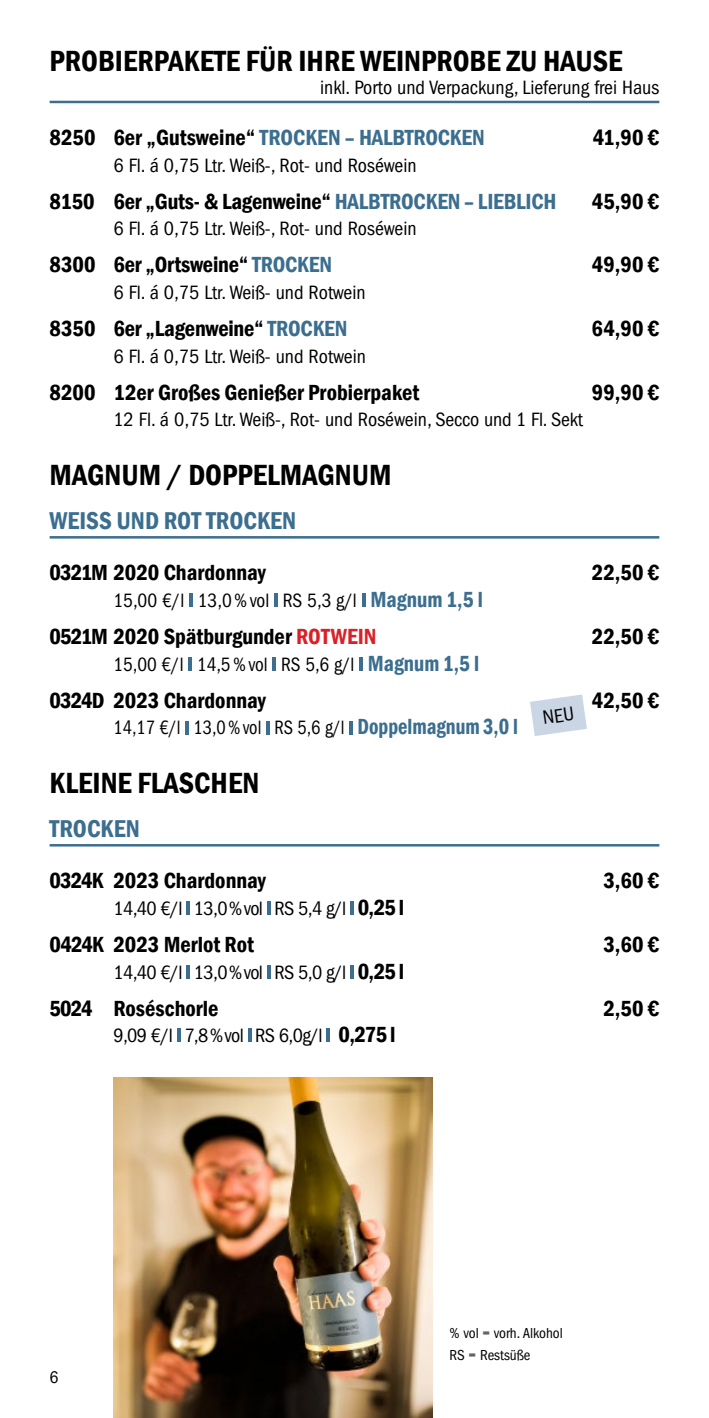
<style>
.page{position:relative;width:709px;height:1418px;background:#fff}
.page>*{position:absolute;margin:0;border:0;box-sizing:border-box;transform-origin:0 0}
.t1{font:600 condensed 30px "Franklin Gothic";color:#000}
.t2{font:600 condensed 25px "Franklin Gothic";color:#3b6e8f}
.t3{font:600 condensed 22.5px "Franklin Gothic";color:#000}
.t4{font:600 condensed 22.5px "Franklin Gothic";color:#3b6e8f}
.t5{font:condensed 20px "Franklin Gothic";color:#000}
.t6{font:condensed 20px "Franklin Gothic";letter-spacing:-.03em;color:#000}
.t7{font:condensed 20px "Franklin Gothic";color:#000;scale:.91 1}
.t8{font:condensed 20px "Franklin Gothic";color:#000;scale:.96 1}
.t9{font:condensed 20px "Franklin Gothic";color:#000;scale:.95 1}
.t10{font:condensed 17.5px "Franklin Gothic";color:#000}
.t11{font:condensed 15px/22.5px "Franklin Gothic";color:#000}
.s1{color:#000}
.s2{color:#3b6e8f}
.s3{font-weight:600;font-size:22.5px;color:#3b6e8f}
.s4{color:#da2128}
.s5{font-weight:600;font-size:22.5px}
</style>
<div class="page">
<hr style="left:50px;top:101px;width:609px;height:2px;background:#3b6e8f">
<hr style="left:50px;top:536px;width:609px;height:2px;background:#3b6e8f">
<hr style="left:50px;top:844px;width:609px;height:2px;background:#3b6e8f">
<hr style="left:189px;top:593px;width:4px;height:14px;background:#3b6e8f">
<hr style="left:274px;top:593px;width:4px;height:14px;background:#3b6e8f">
<hr style="left:362px;top:593px;width:3px;height:14px;background:#3b6e8f">
<hr style="left:188px;top:657px;width:4px;height:13px;background:#3b6e8f">
<hr style="left:272px;top:657px;width:4px;height:13px;background:#3b6e8f">
<hr style="left:359px;top:657px;width:4px;height:13px;background:#3b6e8f">
<hr style="left:185px;top:720px;width:4px;height:14px;background:#3b6e8f">
<hr style="left:266px;top:720px;width:4px;height:14px;background:#3b6e8f">
<hr style="left:349px;top:720px;width:4px;height:14px;background:#3b6e8f">
<hr style="left:186px;top:901px;width:4px;height:13px;background:#3b6e8f">
<hr style="left:267px;top:901px;width:4px;height:13px;background:#3b6e8f">
<hr style="left:350px;top:901px;width:4px;height:13px;background:#3b6e8f">
<hr style="left:186px;top:965px;width:4px;height:13px;background:#3b6e8f">
<hr style="left:267px;top:965px;width:4px;height:13px;background:#3b6e8f">
<hr style="left:350px;top:965px;width:4px;height:13px;background:#3b6e8f">
<hr style="left:177px;top:1028px;width:3px;height:14px;background:#3b6e8f">
<hr style="left:248px;top:1028px;width:3px;height:14px;background:#3b6e8f">
<hr style="left:326px;top:1028px;width:4px;height:14px;background:#3b6e8f">
<img style="left:113px;top:1077px;width:319px;height:340px">
<svg style="left:530px;top:694px;width:57px;height:42px"></svg>
<h1 class="t1" style="left:50px;top:41px;width:574px">PROBIERPAKETE FÜR IHRE WEINPROBE ZU HAUSE</h1>
<p class="t5" style="left:320px;top:76px;width:341px">inkl. Porto und Verpackung, Lieferung frei Haus</p>
<p class="t4" style="left:50px;top:122px;width:436px"><span class="s1">8250 6er „Gutsweine“</span> TROCKEN – HALBTROCKEN</p>
<p class="t3" style="left:592px;top:122px;width:68px">41,90 €</p>
<p class="t5" style="left:113px;top:154px;width:305px">6 Fl. á 0,75 Ltr. Weiß-, Rot- und Roséwein</p>
<p class="t3" style="left:50px;top:186px;width:508px">8150 6er „Guts- &amp; Lagenweine“ <span class="s2">HALBTROCKEN – LIEBLICH</span></p>
<p class="t3" style="left:592px;top:186px;width:69px">45,90 €</p>
<p class="t5" style="left:113px;top:217px;width:305px">6 Fl. á 0,75 Ltr. Weiß-, Rot- und Roséwein</p>
<p class="t3" style="left:50px;top:250px;width:284px">8300 6er „Ortsweine“ <span class="s2">TROCKEN</span></p>
<p class="t3" style="left:592px;top:250px;width:69px">49,90 €</p>
<p class="t5" style="left:113px;top:281px;width:254px">6 Fl. á 0,75 Ltr. Weiß- und Rotwein</p>
<p class="t3" style="left:50px;top:313px;width:299px">8350 6er „Lagenweine“ <span class="s2">TROCKEN</span></p>
<p class="t3" style="left:591px;top:313px;width:69px">64,90 €</p>
<p class="t5" style="left:113px;top:345px;width:254px">6 Fl. á 0,75 Ltr. Weiß- und Rotwein</p>
<p class="t3" style="left:50px;top:377px;width:371px">8200 12er Großes Genießer Probierpaket</p>
<p class="t3" style="left:592px;top:377px;width:69px">99,90 €</p>
<p class="t5" style="left:113px;top:408px;width:471px">12 Fl. á 0,75 Ltr. Weiß-, Rot- und Roséwein, Secco und 1 Fl. Sekt</p>
<h1 class="t1" style="left:50px;top:454px;width:343px">MAGNUM / DOPPELMAGNUM</h1>
<p class="t2" style="left:50px;top:504px;width:248px">WEISS UND ROT TROCKEN</p>
<p class="t3" style="left:50px;top:558px;width:218px">0321M 2020 Chardonnay</p>
<p class="t3" style="left:592px;top:558px;width:69px">22,50 €</p>
<p class="t8" style="left:113px;top:589px;width:386px">15,00 €/l 13,0%vol RS 5,3 g/l <span class="s3">Magnum 1,5 l</span></p>
<p class="t3" style="left:50px;top:621px;width:328px">0521M 2020 Spätburgunder <span class="s4">ROTWEIN</span></p>
<p class="t3" style="left:592px;top:621px;width:69px">22,50 €</p>
<p class="t9" style="left:113px;top:652px;width:386px">15,00 €/l 14,5%vol RS 5,6 g/l <span class="s3">Magnum 1,5 l</span></p>
<p class="t3" style="left:50px;top:685px;width:218px">0324D 2023 Chardonnay</p>
<p class="t3" style="left:592px;top:685px;width:69px">42,50 €</p>
<p class="t7" style="left:113px;top:716px;width:446px">14,17 €/l 13,0%vol RS 5,6 g/l <span class="s3">Doppelmagnum 3,0 l</span></p>
<h1 class="t1" style="left:50px;top:762px;width:211px">KLEINE FLASCHEN</h1>
<p class="t2" style="left:50px;top:812px;width:92px">TROCKEN</p>
<p class="t3" style="left:50px;top:865px;width:218px">0324K 2023 Chardonnay</p>
<p class="t3" style="left:603px;top:865px;width:57px">3,60 €</p>
<p class="t6" style="left:113px;top:897px;width:292px">14,40 €/l 13,0%vol RS 5,4 g/l <span class="s5">0,25 l</span></p>
<p class="t3" style="left:50px;top:929px;width:206px">0424K 2023 Merlot Rot</p>
<p class="t3" style="left:603px;top:929px;width:57px">3,60 €</p>
<p class="t6" style="left:113px;top:960px;width:292px">14,40 €/l 13,0%vol RS 5,0 g/l <span class="s5">0,25 l</span></p>
<p class="t3" style="left:50px;top:993px;width:170px">5024 Roséschorle</p>
<p class="t3" style="left:603px;top:993px;width:57px">2,50 €</p>
<p class="t5" style="left:113px;top:1024px;width:283px">9,09 €/l 7,8%vol RS 6,0g/l <span class="s5">0,275 l</span></p>
<p class="t10" style="left:50px;top:1366px;width:10px">6</p>
<p class="t11" style="left:449px;top:1321px;width:115px">% vol = vorh. Alkohol<br>RS = Restsüße</p>
</div>
